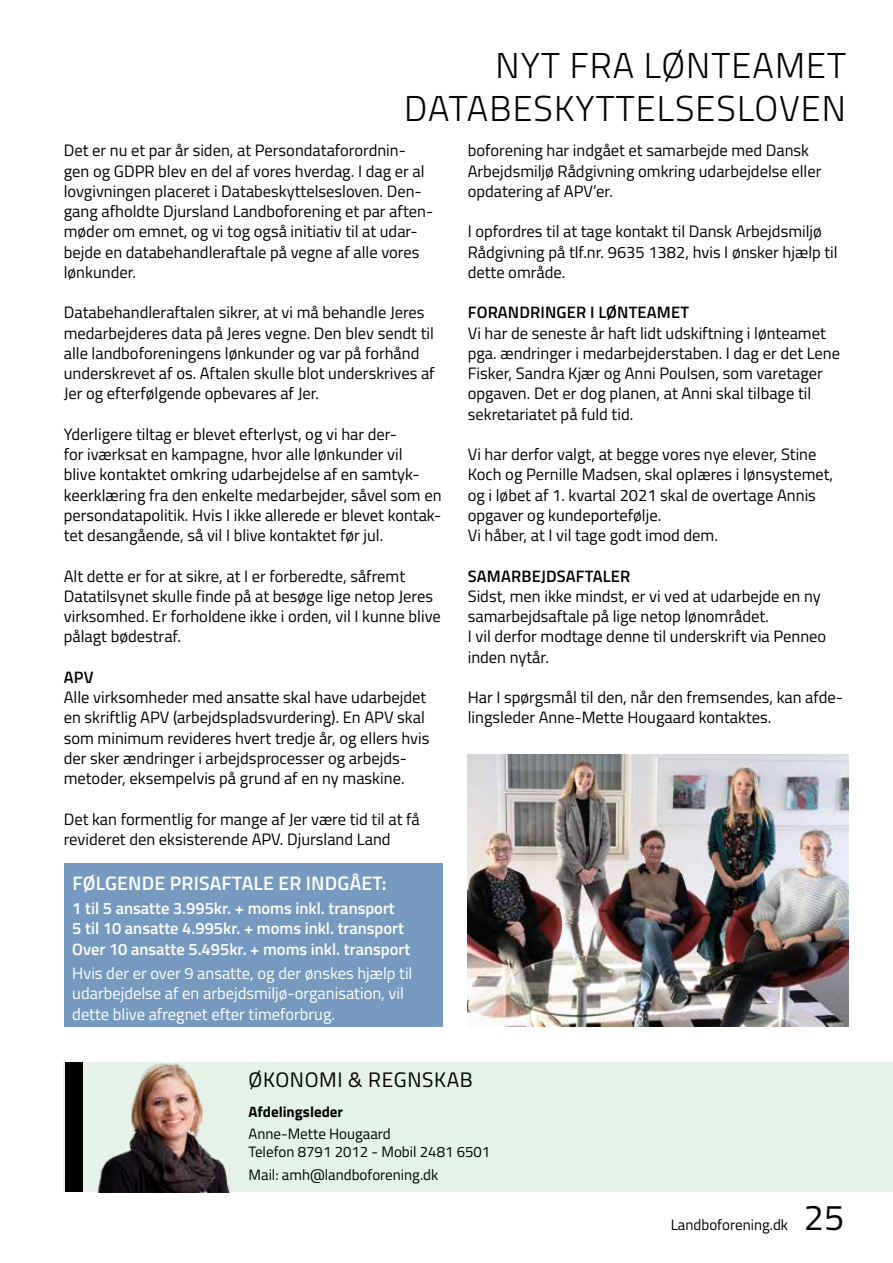
<style>
.page{position:relative;width:893px;height:1263px;background:#fff}
.page>*{position:absolute;margin:0;border:0;box-sizing:border-box;transform-origin:0 0}
.t1{font:300 36px/43.2px "Titillium";letter-spacing:.03em;color:#000;text-align:right}
.t2{font:36px "Titillium";color:#000}
.t3{font:21px "Titillium";letter-spacing:.03em;color:#000}
.t4{font:600 19.5px "Titillium";letter-spacing:.01em;color:#fff}
.t5{font:16.5px/20.2px "Titillium";color:#000}
.t6{font:16.5px/20.2px "Titillium";color:#fff}
.t7{font:600 16.5px/20.2px "Titillium";color:#fff}
.t8{font:600 16.5px "Titillium";letter-spacing:.01em;color:#000}
.t9{font:15px/18px "Titillium";color:#000}
.t10{font:700 15px "Titillium";color:#000}
</style>
<div class="page">
<div style="left:64px;top:863px;width:378px;height:164px;background:#769abf"></div>
<img style="left:468px;top:755px;width:380px;height:272px">
<div style="left:64px;top:1061px;width:829px;height:130px;background:#e5f2e8"></div>
<div style="left:66px;top:1061px;width:17px;height:130px;background:#000"></div>
<img style="left:94px;top:1061px;width:144px;height:131px">
<h1 class="t1" style="left:404px;top:42px;width:443px">NYT FRA LØNTEAMET<br>DATABESKYTTELSESLOVEN</h1>
<p class="t5" style="left:64px;top:140px;width:371px">Det er nu et par år siden, at Persondataforordnin&shy;gen og GDPR blev en del af vores hverdag. I dag er al lovgivningen placeret i Databeskyttelsesloven. Den&shy;gang afholdte Djursland Landboforening et par aften&shy;møder om emnet, og vi tog også initiativ til at udar&shy;bejde en databehandleraftale på vegne af alle vores lønkunder.</p>
<p class="t5" style="left:64px;top:302px;width:372px">Databehandleraftalen sikrer, at vi må behandle Jeres medarbejderes data på Jeres vegne. Den blev sendt til alle landboforeningens lønkunder og var på forhånd underskrevet af os. Aftalen skulle blot underskrives af Jer og efterfølgende opbevares af Jer.</p>
<p class="t5" style="left:64px;top:423px;width:379px">Yderligere tiltag er blevet efterlyst, og vi har der-<br>for iværksat en kampagne, hvor alle lønkunder vil<br>blive kontaktet omkring udarbejdelse af en samtyk&shy;keerklæring fra den enkelte medarbejder, såvel som en persondatapolitik. Hvis I ikke allerede er blevet kontak&shy;tet desangående, så vil I blive kontaktet før jul.</p>
<p class="t5" style="left:64px;top:565px;width:379px">Alt dette er for at sikre, at I er forberedte, såfremt Datatilsynet skulle finde på at besøge lige netop Jeres virksomhed. Er forholdene ikke i orden, vil I kunne blive pålagt bødestraf.</p>
<p class="t8" style="left:64px;top:665px;width:31px">APV</p>
<p class="t5" style="left:64px;top:686px;width:367px">Alle virksomheder med ansatte skal have udarbejdet en skriftlig APV (arbejdspladsvurdering). En APV skal som minimum revideres hvert tredje år, og ellers hvis der sker ændringer i arbejdsprocesser og arbejds&shy;metoder, eksempelvis på grund af en ny maskine.</p>
<p class="t5" style="left:64px;top:808px;width:357px">Det kan formentlig for mange af Jer være tid til at få revideret den eksisterende APV. Djursland Land</p>
<p class="t4" style="left:72px;top:868px;width:316px">FØLGENDE PRISAFTALE ER INDGÅET:</p>
<p class="t7" style="left:72px;top:897px;width:340px">1 til 5 ansatte 3.995kr. + moms inkl. transport<br>5 til 10 ansatte 4.995kr. + moms inkl. transport<br>Over 10 ansatte 5.495kr. + moms inkl. transport</p>
<p class="t6" style="left:72px;top:962px;width:342px">Hvis der er over 9 ansatte, og der ønskes hjælp til udarbejdelse af en arbejdsmiljø-organisation, vil dette blive afregnet efter timeforbrug.</p>
<p class="t5" style="left:468px;top:140px;width:355px">boforening har indgået et samarbejde med Dansk<br>Arbejdsmiljø Rådgivning omkring udarbejdelse eller opdatering af APV’er.</p>
<p class="t5" style="left:468px;top:221px;width:371px">I opfordres til at tage kontakt til Dansk Arbejdsmiljø<br>Rådgivning på tlf.nr. 9635 1382, hvis I ønsker hjælp til dette område.</p>
<p class="t8" style="left:468px;top:300px;width:223px">FORANDRINGER I LØNTEAMET</p>
<p class="t5" style="left:468px;top:322px;width:374px">Vi har de seneste år haft lidt udskiftning i lønteamet pga. ændringer i medarbejderstaben. I dag er det Lene Fisker, Sandra Kjær og Anni Poulsen, som varetager opgaven. Det er dog planen, at Anni skal tilbage til sekretariatet på fuld tid.</p>
<p class="t5" style="left:468px;top:443px;width:367px">Vi har derfor valgt, at begge vores nye elever, Stine Koch og Pernille Madsen, skal oplæres i lønsystemet, og i løbet af 1. kvartal 2021 skal de overtage Annis opgaver og kundeportefølje.<br>Vi håber, at I vil tage godt imod dem.</p>
<p class="t8" style="left:468px;top:563px;width:164px">SAMARBEJDSAFTALER</p>
<p class="t5" style="left:468px;top:585px;width:360px">Sidst, men ikke mindst, er vi ved at udarbejde en ny samarbejdsaftale på lige netop lønområdet.<br>I vil derfor modtage denne til underskrift via Penneo inden nytår.</p>
<p class="t5" style="left:468px;top:686px;width:377px">Har I spørgsmål til den, når den fremsendes, kan afde&shy;lingsleder Anne-Mette Hougaard kontaktes.</p>
<p class="t3" style="left:249px;top:1065px;width:226px">ØKONOMI &amp; REGNSKAB</p>
<p class="t10" style="left:249px;top:1100px;width:96px">Afdelingsleder</p>
<p class="t9" style="left:249px;top:1124px;width:243px">Anne-Mette Hougaard<br>Telefon 8791 2012 - Mobil 2481 6501</p>
<p class="t9" style="left:249px;top:1164px;width:191px">Mail: amh@landboforening.dk</p>
<p class="t9" style="left:671px;top:1214px;width:119px">Landboforening.dk</p>
<h1 class="t2" style="left:804px;top:1191px;width:42px">25</h1>
</div>
